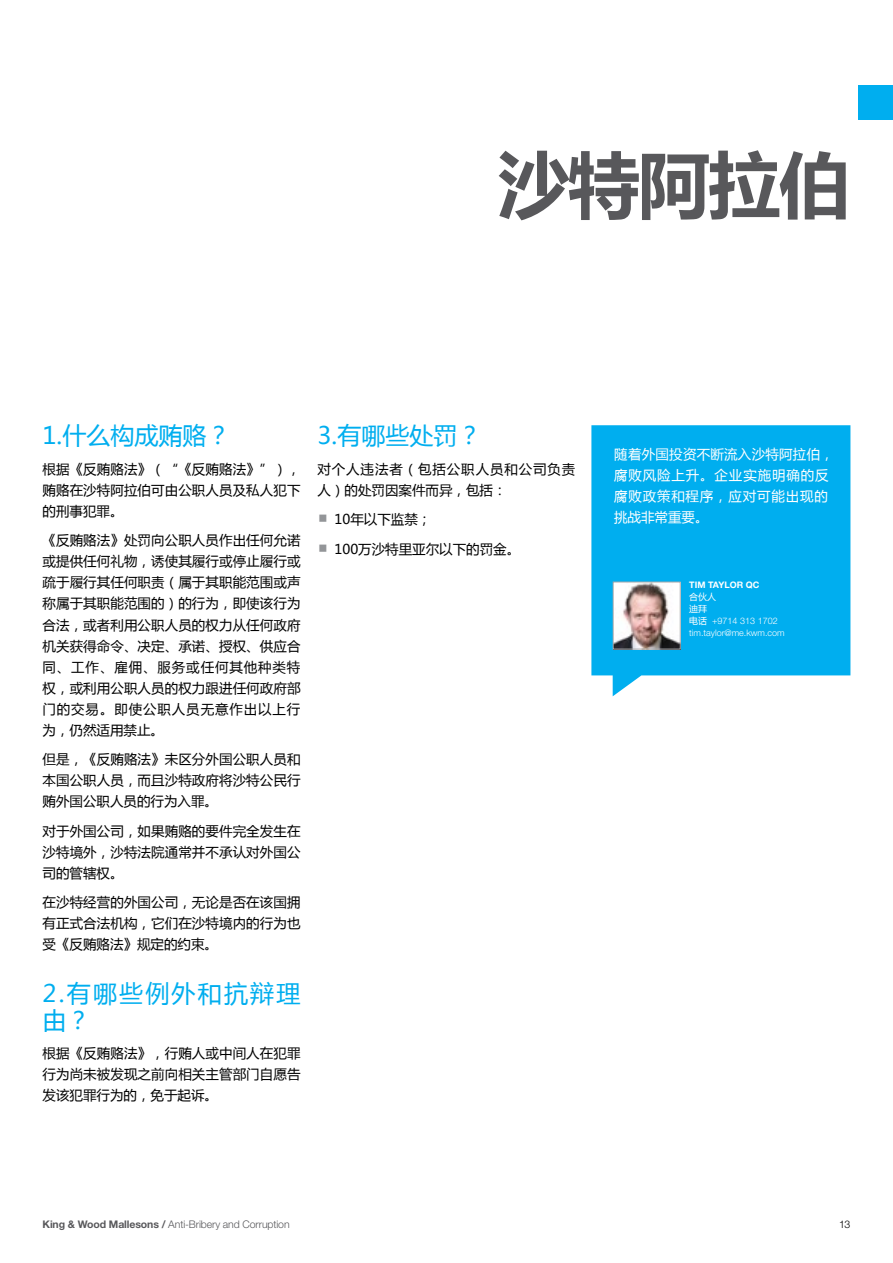
<style>
.page{position:relative;width:893px;height:1263px;background:#fff}
.page>*{position:absolute;margin:0;border:0;box-sizing:border-box;transform-origin:0 0}
.t1{font:700 72px "Microsoft Ya Hei";letter-spacing:-.025em;color:#58585b}
.t2{font:24px "Microsoft Ya Hei";color:#00aeef}
.t3{font:24px/27px "Microsoft Ya Hei";letter-spacing:.09em;color:#00aeef}
.t4{font:13.5px/21px "Microsoft Ya Hei";letter-spacing:.005em;color:#000;text-align:justify}
.t5{font:13.5px/21px "Microsoft Ya Hei";letter-spacing:.06em;color:#fff}
.t6{font:13.5px/21px "Microsoft Ya Hei";letter-spacing:.065em;color:#000}
.t7{font:300 10.5px "Helvetica Neue LT Std";letter-spacing:-.01em;color:#58585b}
.t8{font:300 10.5px "Helvetica Neue LT Std";color:#000}
.t9{font:300 9px/12px "Helvetica Neue LT Std";color:#fff}
.t10{font:700 9px "Helvetica Neue LT Std";color:#fff}
.t11{font:9px/12px "Microsoft Ya Hei";color:#fff}
.s1{font-family:"Microsoft Ya Hei";font-weight:400}
.s2{font-weight:700}
</style>
<div class="page">
<svg style="left:591px;top:425px;width:259px;height:271px;background:#14b4f0"></svg>
<div style="left:859px;top:85px;width:34px;height:34px;background:#00aeef"></div>
<img style="left:615px;top:583px;width:64px;height:64px">
<div style="left:613px;top:581px;width:68px;height:68px;border:1px solid #a7a9ac"></div>
<h1 class="t1" style="left:498px;top:134px;width:354px">沙特阿拉伯</h1>
<h2 class="t2" style="left:43px;top:420px;width:189px">1.什么构成贿赂？</h2>
<p class="t4" style="left:43px;top:458px;width:259px">根据《反贿赂法》（“《反贿赂法》”），贿赂在沙特阿拉伯可由公职人员及私人犯下的刑事犯罪。</p>
<p class="t4" style="left:43px;top:530px;width:259px">《反贿赂法》处罚向公职人员作出任何允诺或提供任何礼物，诱使其履行或停止履行或疏于履行其任何职责（属于其职能范围或声称属于其职能范围的）的行为，即使该行为合法，或者利用公职人员的权力从任何政府机关获得命令、决定、承诺、授权、供应合同、工作、雇佣、服务或任何其他种类特权，或利用公职人员的权力跟进任何政府部门的交易。即使公职人员无意作出以上行为，仍然适用禁止。</p>
<p class="t4" style="left:43px;top:748px;width:259px">但是，《反贿赂法》未区分外国公职人员和本国公职人员，而且沙特政府将沙特公民行贿外国公职人员的行为入罪。</p>
<p class="t4" style="left:43px;top:820px;width:259px">对于外国公司，如果贿赂的要件完全发生在沙特境外，沙特法院通常并不承认对外国公司的管辖权。</p>
<p class="t4" style="left:43px;top:891px;width:259px">在沙特经营的外国公司，无论是否在该国拥有正式合法机构，它们在沙特境内的行为也受《反贿赂法》规定的约束。</p>
<h2 class="t3" style="left:43px;top:979px;width:259px">2.有哪些例外和抗辩理由？</h2>
<p class="t4" style="left:43px;top:1042px;width:259px">根据《反贿赂法》，行贿人或中间人在犯罪行为尚未被发现之前向相关主管部门自愿告发该犯罪行为的，免于起诉。</p>
<h2 class="t2" style="left:317px;top:420px;width:165px">3.有哪些处罚？</h2>
<p class="t6" style="left:317px;top:458px;width:259px">对个人违法者（包括公职人员和公司负责人）的处罚因案件而异，包括：</p>
<p class="t4" style="left:334px;top:504px;width:187px;line-height:29.5px">10年以下监禁；<br>100万沙特里亚尔以下的罚金。</p>
<p class="t5" style="left:614px;top:443px;width:221px">随着外国投资不断流入沙特阿拉伯，腐败风险上升。企业实施明确的反腐败政策和程序，应对可能出现的挑战非常重要。</p>
<p class="t10" style="left:689px;top:579px;width:72px">Tim taylor qc</p>
<p class="t11" style="left:689px;top:590px;width:28px">合伙人迪拜</p>
<p class="t9" style="left:689px;top:614px;width:97px"><span class="s1">电话</span> +9714 313 1702 tim.taylor@me.kwm.com</p>
<p class="t7" style="left:43px;top:1218px;width:249px"><span class="s2">King &amp; Wood Mallesons /</span> Anti-Bribery and Corruption</p>
<p class="t8" style="left:839px;top:1218px;width:13px">13</p>
</div>
